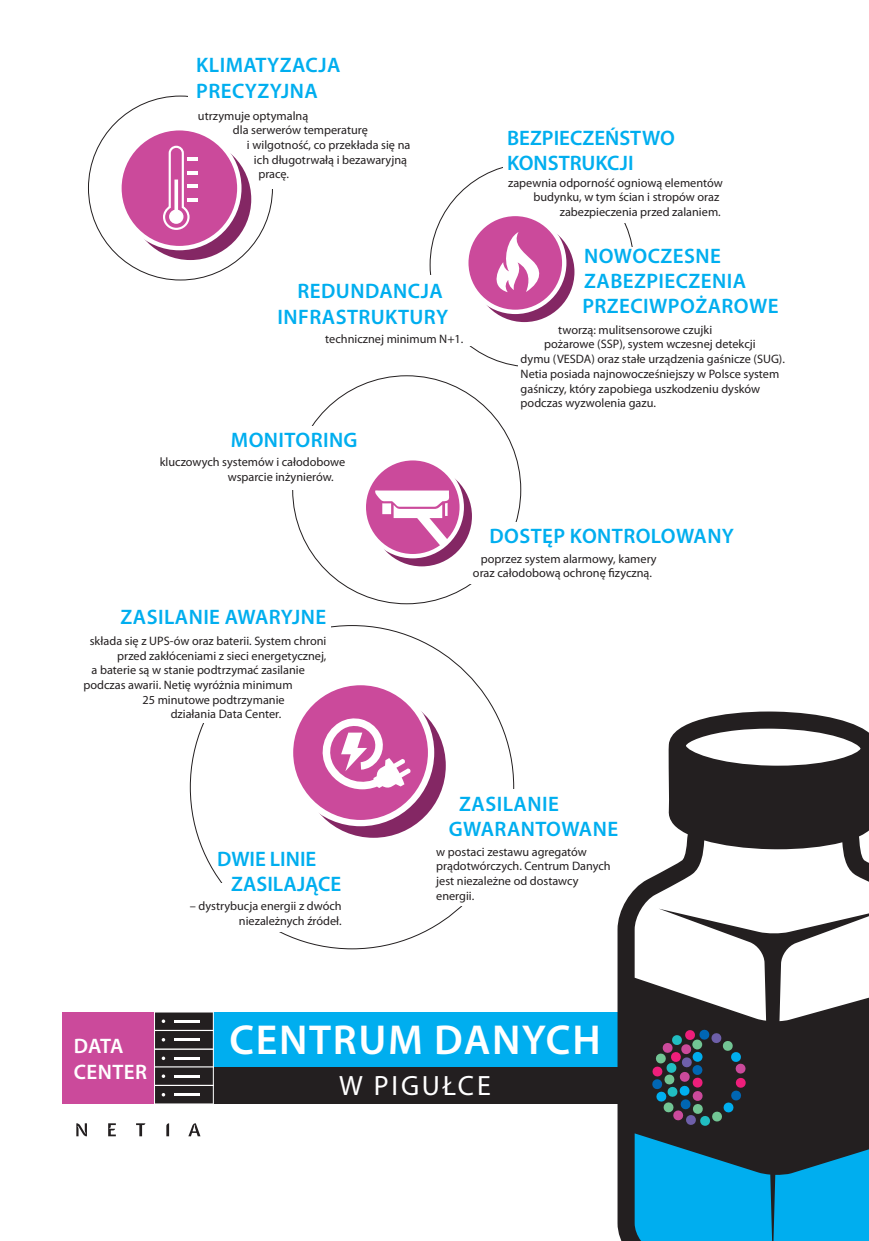
<style>
.page{position:relative;width:869px;height:1241px;background:#fff}
.page>*{position:absolute;margin:0;border:0;box-sizing:border-box;transform-origin:0 0}
.t1{font:600 42px "Myriad Pro";letter-spacing:.04em;color:#fff}
.t2{font:28px "Myriad Pro";letter-spacing:.1em;color:#fff}
.t3{font:600 21px/25.2px "Myriad Pro";letter-spacing:.02em;color:#00aeef}
.t4{font:600 21px/25.2px "Myriad Pro";color:#00aeef}
.t5{font:600 21px/25.2px "Myriad Pro";color:#fff}
.t6{font:12.25px/14.7px "Myriad Pro";color:#231f20}
</style>
<div class="page">
<svg style="left:108px;top:1123px;width:8px;height:13px"></svg>
<svg style="left:166px;top:1123px;width:3px;height:13px"></svg>
<svg style="left:188px;top:1123px;width:12px;height:13px"></svg>
<svg style="left:76px;top:1123px;width:11px;height:13px"></svg>
<svg style="left:136px;top:1123px;width:9px;height:13px"></svg>
<div style="left:212px;top:1011px;width:418px;height:92px;background:#00aeef"></div>
<div style="left:62px;top:1011px;width:96px;height:92px;background:#cb4a9b"></div>
<div style="left:213px;top:1066px;width:442px;height:37px;background:#231f20"></div>
<svg style="left:154px;top:1011px;width:60px;height:93px;background:#4b4849"></svg>
<svg style="left:301px;top:693px;width:144px;height:144px;background:#944378"></svg>
<div style="left:290px;top:682px;width:141px;height:141px;background:#cb4a9b;border-radius:50%"></div>
<div style="left:287px;top:678px;width:147px;height:148px;border:6px solid #fff;border-radius:50%"></div>
<svg style="left:371px;top:466px;width:100px;height:100px"></svg>
<svg style="left:363px;top:458px;width:98px;height:98px;background:#d160a7"></svg>
<svg style="left:375px;top:490px;width:76px;height:60px"></svg>
<div style="left:361px;top:456px;width:102px;height:102px;border:4px solid #fff;border-radius:50%"></div>
<svg style="left:474px;top:222px;width:100px;height:100px"></svg>
<div style="left:466px;top:214px;width:98px;height:98px;background:#cb4a9b;border-radius:50%"></div>
<div style="left:464px;top:212px;width:102px;height:102px;border:4px solid #fff;border-radius:50%"></div>
<svg style="left:129px;top:138px;width:122px;height:122px;background:#944479"></svg>
<div style="left:119px;top:128px;width:120px;height:120px;background:#cb4a9b;border-radius:50%"></div>
<div style="left:117px;top:126px;width:124px;height:124px;border:4px solid #fff;border-radius:50%"></div>
<svg style="left:163px;top:145px;width:35px;height:85px"></svg>
<hr style="left:187px;top:157px;width:11px;height:4px;background:#fff">
<svg style="left:496px;top:232px;width:44px;height:60px"></svg>
<svg style="left:322px;top:718px;width:88px;height:71px"></svg>
<svg style="left:617px;top:711px;width:251px;height:529px"></svg>
<svg style="left:651px;top:1028px;width:95px;height:98px;background:#363947"></svg>
<h3 class="t3" style="left:196px;top:52px;width:44px">KLIMATYZAC</h3>
<h3 class="t3" style="left:318px;top:52px;width:23px">JA</h3>
<h3 class="t3" style="left:196px;top:77px;width:26px">PRECYZY</h3>
<h3 class="t3" style="left:281px;top:77px;width:23px">JNA</h3>
<p class="t6" style="left:198px;top:108px;width:112px">utrzymuje optymalną</p>
<p class="t6" style="left:233px;top:123px;width:136px">dla serwerów temperaturę</p>
<p class="t6" style="left:247px;top:137px;width:165px">i wilgotność, co przekłada się na</p>
<p class="t6" style="left:254px;top:152px;width:154px">ich długotrwałą i bezawaryjną</p>
<p class="t6" style="left:258px;top:167px;width:32px">pracę.</p>
<h3 class="t3" style="left:297px;top:278px;width:27px">REDUNDANC</h3>
<h3 class="t3" style="left:420px;top:278px;width:23px">JA</h3>
<h3 class="t3" style="left:277px;top:303px;width:83px">INFRASTRUKTURY</h3>
<p class="t6" style="left:325px;top:331px;width:140px">technicznej minimum N+1.</p>
<h3 class="t3" style="left:231px;top:426px;width:128px">MONITORING</h3>
<p class="t6" style="left:227px;top:454px;width:119px;text-indent:-68px">kluczowych systemów i całodobowe wsparcie inżynierów.</p>
<h3 class="t4" style="left:507px;top:124px;width:152px">BEZPIECZEŃSTWO<br>KONSTRUKCJI</h3>
<p class="t6" style="left:508px;top:175px;width:216px;text-align:right">zapewnia odporność ogniową elementów budynku, w tym ścian i stropów oraz zabezpieczenia przed zalaniem.</p>
<h3 class="t3" style="left:584px;top:242px;width:32px">NOWO</h3>
<h3 class="t3" style="left:582px;top:242px;width:165px;text-indent:65px">CZESNE<br>ZABEZPIECZENIA<br>PRZEC</h3>
<h3 class="t3" style="left:643px;top:293px;width:137px">IWPOŻAROWE</h3>
<p class="t6" style="left:558px;top:322px;width:155px">tworzą: mulitsensorowe czujki</p>
<p class="t6" style="left:544px;top:337px;width:213px">pożarowe (SSP), system wczesnej detekcji</p>
<p class="t6" style="left:520px;top:351px;width:266px">dymu (VESDA) oraz stałe urządzenia gaśnicze (SUG).</p>
<p class="t6" style="left:520px;top:366px;width:260px">Netia posiada najnowocześniejszy w Polsce system</p>
<p class="t6" style="left:520px;top:381px;width:241px">gaśniczy, który zapobiega uszkodzeniu dysków</p>
<p class="t6" style="left:520px;top:395px;width:137px">podczas wyzwolenia gazu.</p>
<h3 class="t3" style="left:120px;top:603px;width:193px">ZASILAN IE AWARYJNE</h3>
<p class="t6" style="left:90px;top:633px;width:238px">składa się z UPS-ów oraz baterii. System chroni</p>
<p class="t6" style="left:117px;top:647px;width:210px">przed zakłóceniami z sieci energetycznej,</p>
<p class="t6" style="left:92px;top:662px;width:215px">a baterie są w stanie podtrzymać zasilanie</p>
<p class="t6" style="left:83px;top:677px;width:210px">podczas awarii. Netię wyróżnia minimum</p>
<p class="t6" style="left:142px;top:692px;width:144px">25 minutowe podtrzymanie</p>
<p class="t6" style="left:171px;top:706px;width:112px">działania Data Center.</p>
<h3 class="t3" style="left:489px;top:522px;width:162px">DOSTĘP KONTROLOW</h3>
<h3 class="t3" style="left:693px;top:522px;width:42px">ANY</h3>
<p class="t6" style="left:472px;top:551px;width:185px;text-indent:8px">poprzez system alarmowy, kamery oraz całodobową ochronę fizyczną.</p>
<h3 class="t5" style="left:74px;top:1033px;width:14px">DATA<br>CENTER</h3>
<h3 class="t4" style="left:231px;top:845px;width:99px;text-indent:-14px">DWIE LINIE<br>ZASILAJĄCE</h3>
<p class="t6" style="left:190px;top:898px;width:153px;text-align:right">– dystrybucja energii z dwóch niezależnych źródeł.</p>
<h3 class="t3" style="left:448px;top:790px;width:109px;text-indent:10px">ZASILAN IE<br>GWARANT</h3>
<h3 class="t3" style="left:546px;top:815px;width:47px">OWANE</h3>
<p class="t6" style="left:436px;top:844px;width:176px">w postaci zestawu agregatów prądotwórczych. Centrum Danych jest niezależne od dostawcy energii.</p>
<h1 class="t1" style="left:229px;top:1013px;width:372px">CENTRUM DANYCH</h1>
<h2 class="t2" style="left:339px;top:1068px;width:153px">W PIGUŁCE</h2>
</div>
